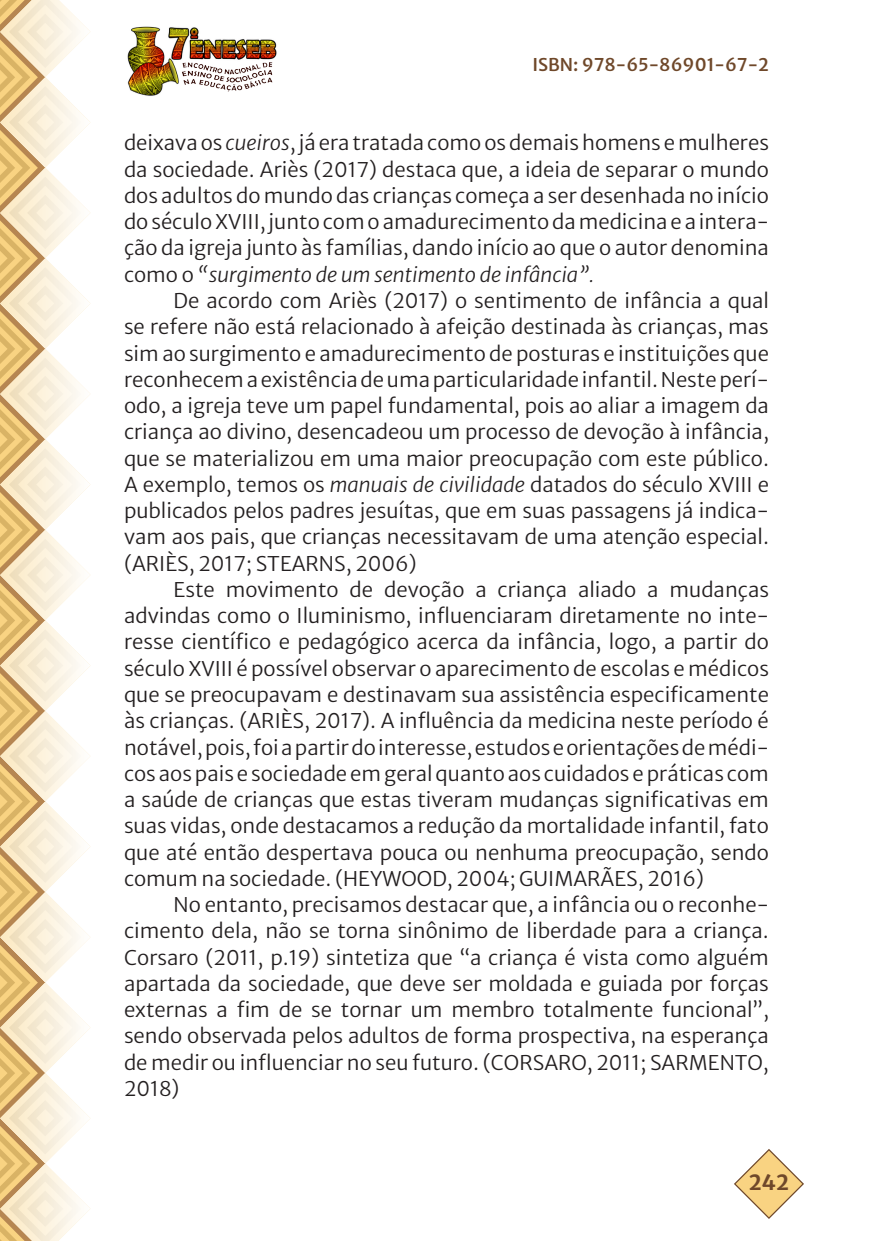
<style>
.page{position:relative;width:893px;height:1241px;background:#fff}
.page>*{position:absolute;margin:0;border:0;box-sizing:border-box;transform-origin:0 0}
.t1{font:700 21px "Merriweather Sans";color:#6f482a}
._4_CORPO{font:300 20.12px/26.2px "Merriweather Sans";color:#231f20;text-align:justify}
.t2{font:500 17.5px "Merriweather Sans";color:#6f482a}
.s1{font-style:italic}
</style>
<div class="page">
<img style="left:127px;top:26px;width:150px;height:70px">
<svg style="left:0;top:0;width:90px;height:1240px"></svg>
<svg style="left:734px;top:1149px;width:70px;height:69px"></svg>
<p class="t2" style="left:532px;top:49px;width:238px">ISBN: 978-65-86901-67-2</p>
<p class="_4_CORPO" style="left:124px;top:128px;width:646px">deixava os <span class="s1">cueiros</span>, já era tratada como os demais homens e mulheres da sociedade. Ariès (2017) destaca que, a ideia de separar o mundo dos adultos do mundo das crianças começa a ser desenhada no início do século XVIII, junto com o amadurecimento da medicina e a intera&shy;ção da igreja junto às famílias, dando início ao que o autor denomina como o <span class="s1">“surgimento de um sentimento de infância”.</span></p>
<p class="_4_CORPO" style="left:124px;top:285px;width:646px;text-indent:50px">De acordo com Ariès (2017) o sentimento de infância a qual se refere não está relacionado à afeição destinada às crianças, mas sim ao surgimento e amadurecimento de posturas e instituições que reconhecem a existência de uma particularidade infantil. Neste perí&shy;odo, a igreja teve um papel fundamental, pois ao aliar a imagem da criança ao divino, desencadeou um processo de devoção à infância, que se materializou em uma maior preocupação com este público.<br>A exemplo, temos os <span class="s1">manuais de civilidade</span> datados do século XVIII e publicados pelos padres jesuítas, que em suas passagens já indica&shy;vam aos pais, que crianças necessitavam de uma atenção especial. (ARIÈS, 2017; STEARNS, 2006)</p>
<p class="_4_CORPO" style="left:124px;top:574px;width:646px;text-indent:50px">Este movimento de devoção a criança aliado a mudanças advindas como o Iluminismo, influenciaram diretamente no inte&shy;resse científico e pedagógico acerca da infância, logo, a partir do século XVIII é possível observar o aparecimento de escolas e médicos que se preocupavam e destinavam sua assistência especificamente às crianças. (ARIÈS, 2017). A influência da medicina neste período é notável, pois, foi a partir do interesse, estudos e orientações de médi&shy;cos aos pais e sociedade em geral quanto aos cuidados e práticas com a saúde de crianças que estas tiveram mudanças significativas em suas vidas, onde destacamos a redução da mortalidade infantil, fato que até então despertava pouca ou nenhuma preocupação, sendo comum na sociedade. (HEYWOOD, 2004; GUIMARÃES, 2016)</p>
<p class="_4_CORPO" style="left:124px;top:889px;width:646px;text-indent:50px">No entanto, precisamos destacar que, a infância ou o reconhe&shy;cimento dela, não se torna sinônimo de liberdade para a criança.<br>Corsaro (2011, p.19) sintetiza que “a criança é vista como alguém apartada da sociedade, que deve ser moldada e guiada por forças externas a fim de se tornar um membro totalmente funcional”, sendo observada pelos adultos de forma prospectiva, na esperança de medir ou influenciar no seu futuro. (CORSARO, 2011; SARMENTO, 2018)</p>
<p class="t1" style="left:749px;top:1164px;width:42px">242</p>
</div>
